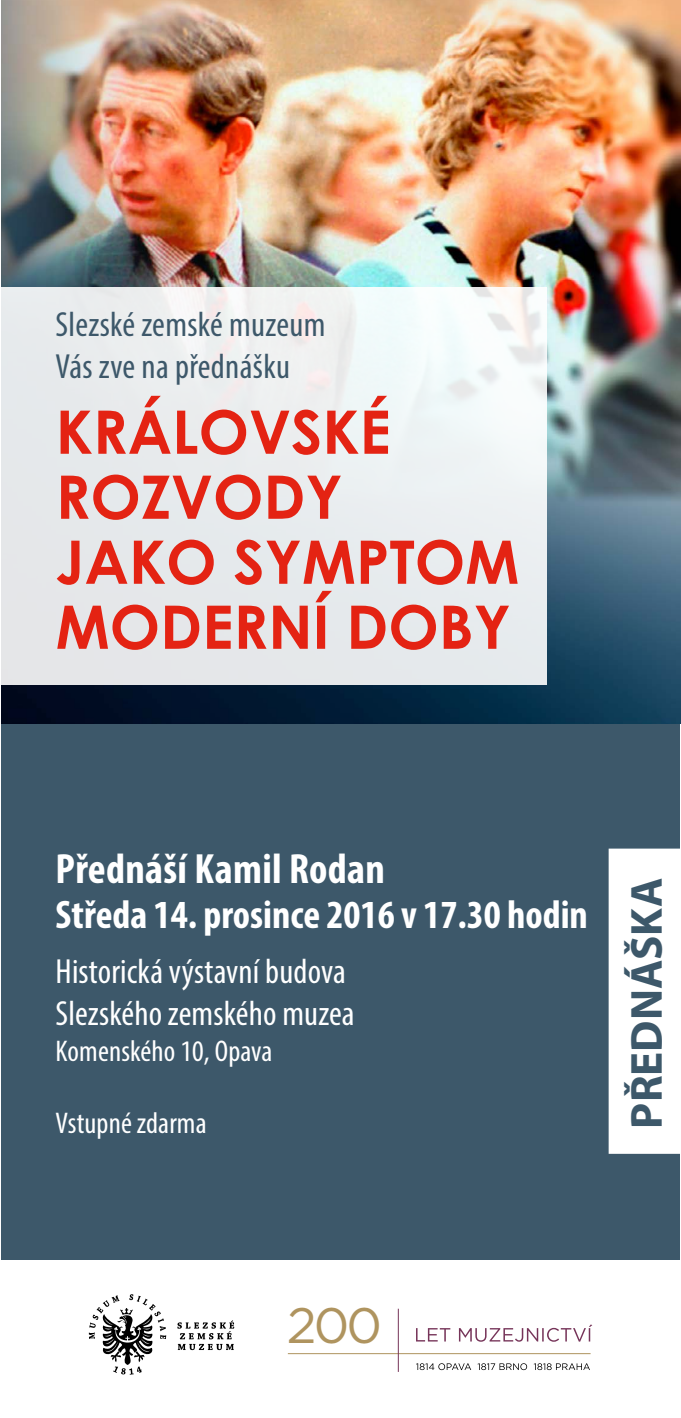
<style>
.page{position:relative;width:681px;height:1418px;background:#fff}
.page>*{position:absolute;margin:0;border:0;box-sizing:border-box;transform-origin:0 0}
.t1{font:700 60px/65px "Century Gothic";color:#e42313}
.t2{font:49.75px "Gotham";color:#af945f}
.t3{font:700 45px "Myriad Pro";color:#3d586a}
.t4{font:700 condensed 42.5px "Myriad Pro";letter-spacing:.005em;color:#fff}
.t5{font:700 condensed 40px "Myriad Pro";color:#fff}
.t6{font:condensed 35px/42px "Myriad Pro";letter-spacing:.005em;color:#fff}
.t7{font:condensed 35px/42px "Myriad Pro";letter-spacing:.01em;color:#3d586a}
.t8{font:condensed 30px "Myriad Pro";letter-spacing:.005em;color:#fff}
</style>
<div class="page">
<div style="left:1px;top:1px;width:678px;height:1259px;background:#3d586a"></div>
<svg style="left:416px;top:1324px;width:176px;height:17px"></svg>
<svg style="left:416px;top:1363px;width:173px;height:6px"></svg>
<hr style="left:288px;top:1353px;width:302px;height:1px;background:#af945f">
<hr style="left:398px;top:1308px;width:1px;height:63px;background:#763459">
<svg style="left:89px;top:1294px;width:77px;height:80px"></svg>
<svg style="left:177px;top:1320px;width:57px;height:29px"></svg>
<div style="left:609px;top:849px;width:70px;height:303px;background:#fff"></div>
<div style="left:608px;top:848px;width:72px;height:305px;border:2px solid #fff"></div>
<img style="left:1px;top:0;width:679px;height:723px">
<div style="left:1px;top:287px;width:546px;height:397px;background:linear-gradient(to right,#e5e7e9,#eff3f5)"></div>
<p class="t7" style="left:56px;top:302px;width:271px">Slezské zemské muzeum<br>Vás zve na přednášku</p>
<h1 class="t1" style="left:56px;top:397px;width:465px">KRÁLOVSKÉ<br>ROZVODY<br>JAKO SYMPTOM<br>MODERNÍ DOBY</h1>
<p class="t4" style="left:56px;top:842px;width:330px">Přednáší Kamil Rodan</p>
<p class="t5" style="left:56px;top:889px;width:533px">Středa 14. prosince 2016 v 17.30 hodin</p>
<p class="t6" style="left:56px;top:949px;width:300px">Historická výstavní budova<br>Slezského zemského muzea</p>
<p class="t8" style="left:56px;top:1032px;width:218px">Komenského 10, Opava</p>
<p class="t8" style="left:56px;top:1104px;width:152px">Vstupné zdarma</p>
<p class="t3" style="left:617px;top:1128px;width:252px;rotate:-90deg">PŘEDNÁŠKA</p>
<h2 class="t2" style="left:287px;top:1293px;width:96px">200</h2>
</div>
